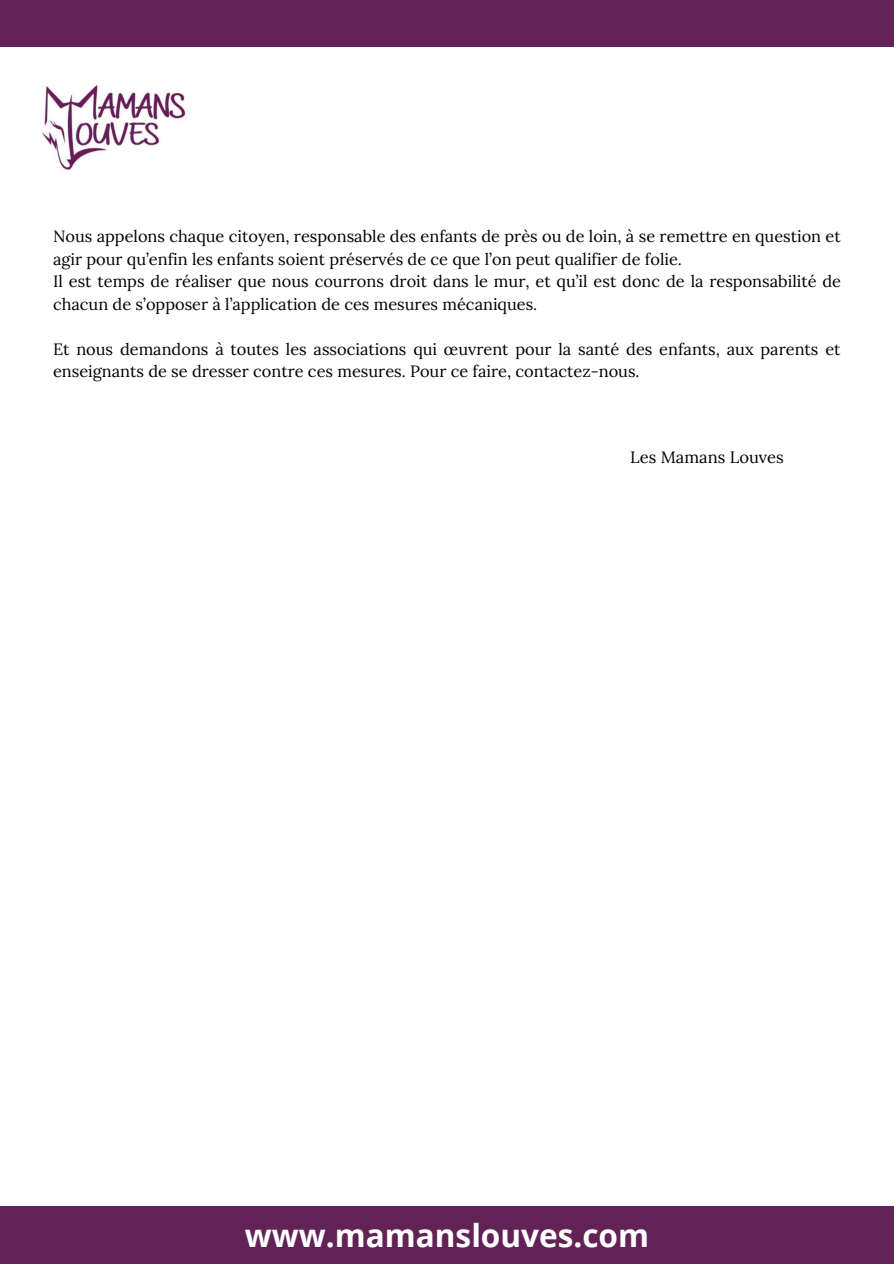
<style>
.page{position:relative;width:894px;height:1264px;background:#fff}
.page>*{position:absolute;margin:0;border:0;box-sizing:border-box;transform-origin:0 0}
.t1{font:700 31.5px "Open Sans";color:#fff}
.t2{font:16.5px "Lora";color:#000}
.t3{font:16.35px/22.5px "Lora";color:#000}
</style>
<div class="page">
<div style="left:0;top:0;width:893px;height:46px;background:#632255"></div>
<div style="left:0;top:1206px;width:893px;height:57px;background:#632255"></div>
<img style="left:41px;top:84px;width:145px;height:86px">
<p class="t3" style="left:53px;top:225px;width:789px">Nous appelons chaque citoyen, responsable des enfants de près ou de loin, à se remettre en question et agir pour qu’enfin les enfants soient préservés de ce que l’on peut qualifier de folie.</p>
<p class="t3" style="left:53px;top:270px;width:789px">Il est temps de réaliser que nous courrons droit dans le mur, et qu’il est donc de la responsabilité de chacun de s’opposer à l’application de ces mesures mécaniques.</p>
<p class="t3" style="left:53px;top:337px;width:788px">Et nous demandons à toutes les associations qui œuvrent pour la santé des enfants, aux parents et enseignants de se dresser contre ces mesures. Pour ce faire, contactez-nous.</p>
<p class="t2" style="left:630px;top:446px;width:155px">Les Mamans Louves</p>
<p class="t1" style="left:245px;top:1213px;width:405px">www.mamanslouves.com</p>
</div>
